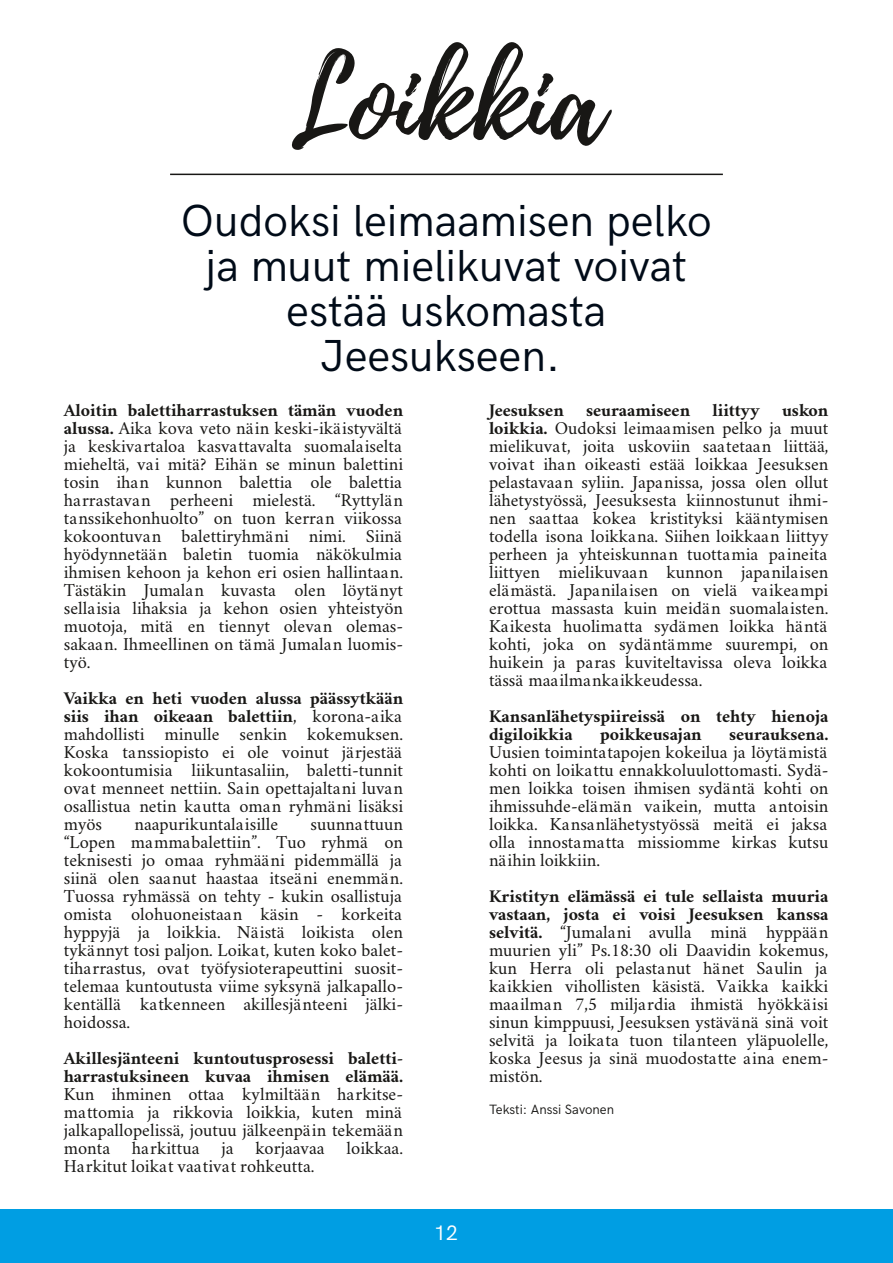
<style>
.page{position:relative;width:893px;height:1263px;background:#fff}
.page>*{position:absolute;margin:0;border:0;box-sizing:border-box;transform-origin:0 0}
.t1{font:120px "Playlist Script";color:#181715}
.t2{font:45px/45px "HK Grotesk";color:#000b18;text-align:center}
.t3{font:21px "HK Grotesk";color:#fff}
.t4{font:18px/18px "Crimson";color:#181715;text-align:justify}
.t5{font:700 18px/18px "Crimson";color:#181715}
.t6{font:13.5px "HK Grotesk";color:#181715}
.s1{font-weight:700}
</style>
<div class="page">
<div style="left:0;top:1209px;width:893px;height:54px;background:#009ee3"></div>
<hr style="left:170px;top:174px;width:553px;height:1px;background:#181715">
<h1 class="t1" style="left:289px;top:17px;width:315px">Loikkia</h1>
<h2 class="t2" style="left:181px;top:200px;width:532px">Oudoksi leimaamisen pelko ja muut mielikuvat voivat estää uskomasta<br>Jeesukseen.</h2>
<p class="t4" style="left:64px;top:403px;width:341px"><span class="s1">Aloitin balettiharrastuksen tämän vuoden alussa.</span> Aika kova veto näin keski-ikäistyvältä ja keskivartaloa kasvattavalta suomalaiselta mieheltä, vai mitä? Eihän se minun balettini tosin ihan kunnon balettia ole balettia harrastavan perheeni mielestä. “Ryttylän tanssikehonhuolto” on tuon kerran viikossa kokoontuvan balettiryhmäni nimi. Siinä hyödynnetään baletin tuomia näkökulmia ihmisen kehoon ja kehon eri osien hallintaan.<br>Tästäkin Jumalan kuvasta olen löytänyt sellaisia lihaksia ja kehon osien yhteistyön muotoja, mitä en tiennyt olevan olemas&shy;sakaan. Ihmeellinen on tämä Jumalan luomis&shy;työ.</p>
<p class="t4" style="left:64px;top:691px;width:341px"><span class="s1">Vaikka en heti vuoden alussa päässytkään siis ihan oikeaan balettiin</span>, korona-aika mahdollisti minulle senkin kokemuksen.<br>Koska tanssiopisto ei ole voinut järjestää kokoontumisia liikuntasaliin, baletti-tunnit ovat menneet nettiin. Sain opettajaltani luvan osallistua netin kautta oman ryhmäni lisäksi myös</p>
<p class="t4" style="left:134px;top:817px;width:145px">naapurikuntalaisille</p>
<p class="t4" style="left:64px;top:817px;width:341px;text-indent:247px">suunnattuun “Lopen mammabalettiin”. Tuo ryhmä on teknisesti jo omaa ryhmääni pidemmällä ja siinä olen saanut haastaa itseäni enemmän.<br>Tuossa ryhmässä on tehty - kukin osallistuja omista olohuoneistaan käsin - korkeita hyppyjä ja loikkia. Näistä loikista olen tykännyt tosi paljon. Loikat, kuten koko balet&shy;tiharrastus, ovat työfysioterapeuttini suosit&shy;telemaa kuntoutusta viime syksynä jalkapallo&shy;kentällä katkenneen akillesjänteeni jälki&shy;hoidossa.</p>
<p class="t5" style="left:64px;top:1051px;width:341px">Akillesjänteeni kuntoutusprosessi baletti&shy;harrastuksineen kuvaa ihmisen elämää.</p>
<p class="t4" style="left:64px;top:1087px;width:341px">Kun ihminen ottaa kylmiltään harkitse&shy;mattomia ja rikkovia loikkia, kuten minä jalkapallopelissä, joutuu jälkeenpäin tekemään monta harkittua ja korjaavaa loikkaa.<br>Harkitut loikat vaativat rohkeutta.</p>
<p class="t4" style="left:489px;top:403px;width:341px"><span class="s1">Jeesuksen seuraamiseen liittyy uskon loikkia.</span> Oudoksi leimaamisen pelko ja muut mielikuvat, joita uskoviin saatetaan liittää, voivat ihan oikeasti estää loikkaa Jeesuksen pelastavaan syliin. Japanissa, jossa olen ollut lähetystyössä, Jeesuksesta kiinnostunut ihmi&shy;nen saattaa kokea kristityksi kääntymisen todella isona loikkana. Siihen loikkaan liittyy perheen ja yhteiskunnan tuottamia paineita liittyen mielikuvaan kunnon japanilaisen elämästä. Japanilaisen on vielä vaikeampi erottua massasta kuin meidän suomalaisten.<br>Kaikesta huolimatta sydämen loikka häntä kohti, joka on sydäntämme suurempi, on huikein ja paras kuviteltavissa oleva loikka tässä maailmankaikkeudessa.</p>
<p class="t5" style="left:489px;top:709px;width:341px">Kansanlähetyspiireissä on tehty hienoja digiloikkia</p>
<p class="t5" style="left:600px;top:727px;width:103px">poikkeusajan</p>
<p class="t5" style="left:729px;top:727px;width:101px">seurauksena.</p>
<p class="t4" style="left:489px;top:745px;width:341px">Uusien toimintatapojen kokeilua ja löytämistä kohti on loikattu ennakkoluulottomasti. Sydä&shy;men loikka toisen ihmisen sydäntä kohti on ihmissuhde-elämän vaikein, mutta antoisin loikka. Kansanlähetystyössä meitä ei jaksa olla innostamatta missiomme kirkas kutsu näihin loikkiin.</p>
<p class="t4" style="left:489px;top:889px;width:341px"><span class="s1">Kristityn elämässä ei tule sellaista muuria vastaan, josta ei voisi Jeesuksen kanssa selvitä.</span> “Jumalani avulla minä hyppään muurien yli” Ps.18:30 oli Daavidin kokemus, kun Herra oli pelastanut hänet Saulin ja kaikkien vihollisten käsistä. Vaikka kaikki maailman 7,5 miljardia ihmistä hyökkäisi sinun kimppuusi, Jeesuksen ystävänä sinä voit selvitä ja loikata tuon tilanteen yläpuolelle, koska Jeesus ja sinä muodostatte aina enem&shy;mistön.</p>
<p class="t6" style="left:489px;top:1102px;width:127px">Teksti: Anssi Savonen</p>
<p class="t3" style="left:434px;top:1221px;width:25px">12</p>
</div>
